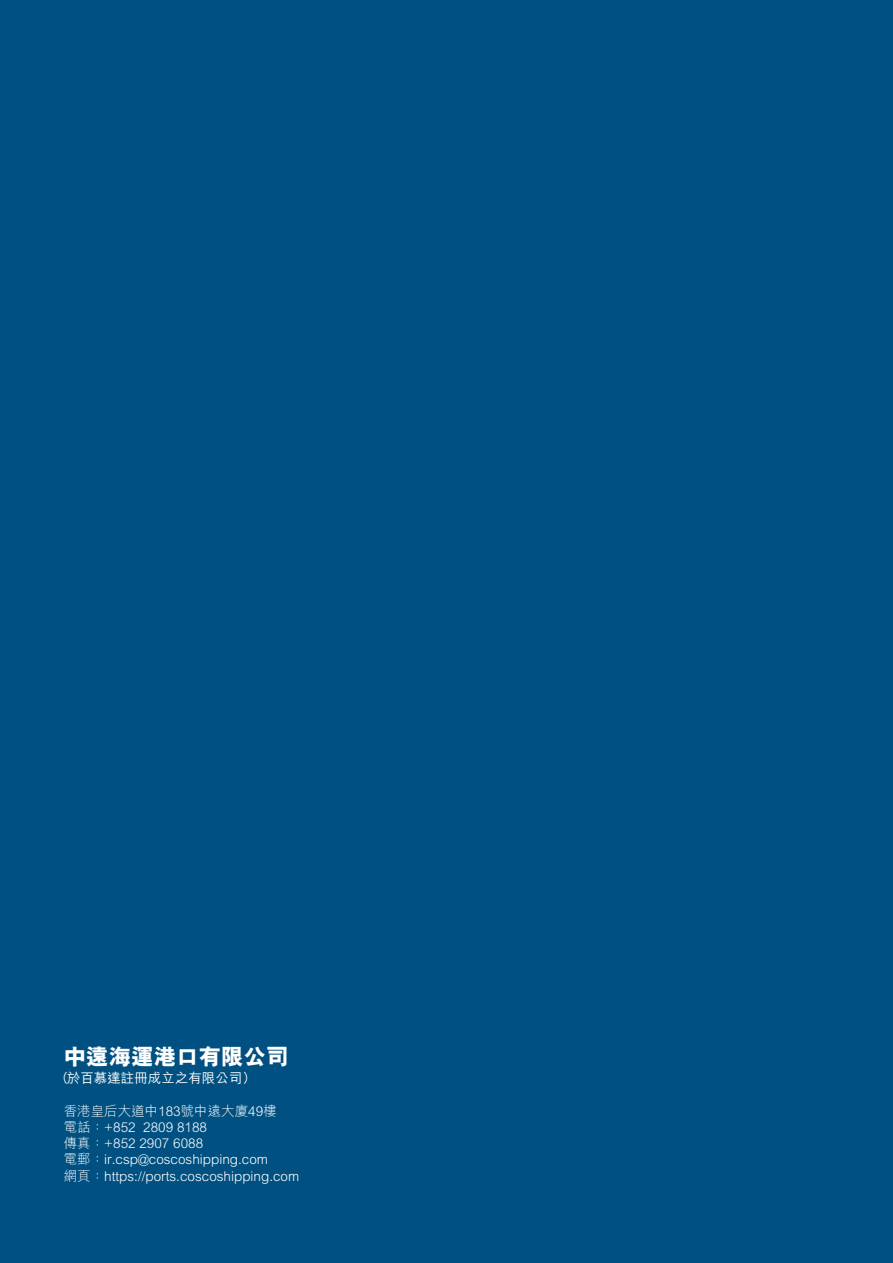
<style>
.page{position:relative;width:893px;height:1263px;background:#005181}
.page>*{position:absolute;margin:0;border:0;box-sizing:border-box;transform-origin:0 0}
.t1{font:22.5px "M Hei HK Xbold E Ten B5 H";color:#fff}
.t2{font:13.5px/16.2px "M Hei HK Light E Ten B5 H";color:#fff}
.t3{font:13.5px "M Hei HK Medium E Ten B5 H";color:#fff}
</style>
<div class="page">
<h1 class="t1" style="left:64px;top:1047px;width:226px">中遠海運港口有限公司</h1>
<p class="t3" style="left:55px;top:1073px;width:202px">（於百慕達註冊成立之有限公司）</p>
<p class="t2" style="left:64px;top:1104px;width:237px">香港皇后大道中183號中遠大廈49樓<br>電話：+852 2809 8188<br>傳真：+852 2907 6088<br>電郵：ir.csp@coscoshipping.com<br>網頁：https://ports.coscoshipping.com</p>
</div>
